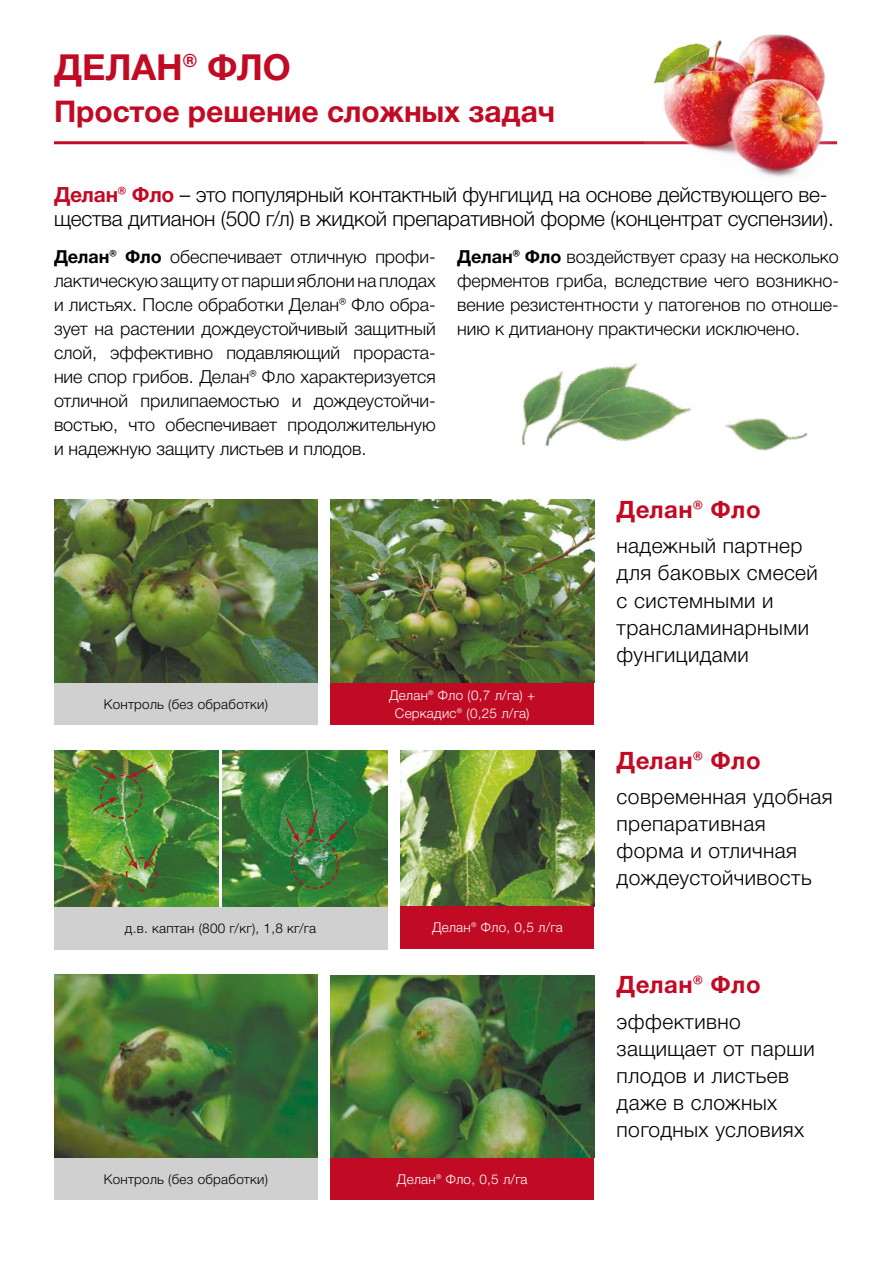
<style>
.page{position:relative;width:893px;height:1263px;background:#fff}
.page>*{position:absolute;margin:0;border:0;box-sizing:border-box;transform-origin:0 0}
.t1{font:700 36px "Helvetica Neue Cyr";color:#c10b25}
.t2{font:700 30px "Helvetica Neue Cyr";color:#c10b25}
.t3{font:700 24px "Helvetica Neue Cyr";letter-spacing:.02em;color:#c10b25}
.t4{font:300 21px/27px "Helvetica Neue Cyr";letter-spacing:.02em;color:#000}
.t5{font:300 21px/24px "Helvetica Neue Cyr";letter-spacing:-.01em;color:#000}
.t6{font:300 18px/24px "Helvetica Neue Cyr";color:#000;text-align:justify}
.t7{font:300 13.5px "Helvetica Neue Cyr";letter-spacing:.02em;color:#000}
.t8{font:300 13.5px/17.7px "Helvetica Neue Cyr";letter-spacing:.02em;color:#fff;text-align:center}
.s1{font-weight:700;color:#c10b25}
.s2{font-weight:700}
</style>
<div class="page">
<hr style="left:54px;top:141px;width:783px;height:3px;background:#c10b25">
<img style="left:644px;top:34px;width:194px;height:143px">
<div style="left:54px;top:683px;width:264px;height:42px;background:#d0d0d0"></div>
<img style="left:54px;top:500px;width:264px;height:183px">
<div style="left:330px;top:683px;width:264px;height:42px;background:#c10b25"></div>
<img style="left:330px;top:500px;width:264px;height:183px">
<img style="left:401px;top:750px;width:193px;height:156px">
<div style="left:401px;top:906px;width:193px;height:42px;background:#c10b25"></div>
<img style="left:54px;top:750px;width:164px;height:156px">
<img style="left:223px;top:750px;width:164px;height:156px">
<img style="left:92px;top:763px;width:62px;height:56px">
<img style="left:285px;top:808px;width:64px;height:82px">
<img style="left:123px;top:844px;width:35px;height:48px">
<div style="left:54px;top:907px;width:333px;height:42px;background:#d0d0d0"></div>
<img style="left:330px;top:975px;width:264px;height:183px">
<div style="left:330px;top:1158px;width:264px;height:41px;background:#c10b25"></div>
<img style="left:54px;top:975px;width:264px;height:183px">
<div style="left:54px;top:1158px;width:264px;height:41px;background:#d0d0d0"></div>
<img style="left:592px;top:363px;width:100px;height:79px">
<img style="left:521px;top:370px;width:71px;height:77px">
<img style="left:724px;top:418px;width:84px;height:33px">
<h1 class="t1" style="left:54px;top:47px;width:238px">ДЕЛАН® ФЛО</h1>
<h2 class="t2" style="left:54px;top:95px;width:503px">Простое решение сложных задач</h2>
<p class="t5" style="left:54px;top:183px;width:781px"><span class="s1">Делан® Фло</span> – это популярный контактный фунгицид на основе действующего ве&shy;щества дитианон (500 г/л) в жидкой препаративной форме (концентрат суспензии).</p>
<p class="t6" style="left:54px;top:244px;width:383px"><span class="s2">Делан® Фло</span> обеспечивает отличную профи&shy;лактическую защиту от парши яблони на плодах и листьях. После обработки Делан® Фло обра&shy;зует на растении дождеустойчивый защитный слой, эффективно подавляющий прораста&shy;ние спор грибов. Делан® Фло характеризуется отличной прилипаемостью и дождеустойчи&shy;востью, что обеспечивает продолжительную и надежную защиту листьев и плодов.</p>
<p class="t6" style="left:457px;top:244px;width:383px"><span class="s2">Делан® Фло</span> воздействует сразу на несколько ферментов гриба, вследствие чего возникно&shy;вение резистентности у патогенов по отноше&shy;нию к дитианону практически исключено.</p>
<p class="t7" style="left:104px;top:696px;width:166px">Контроль (без обработки)</p>
<p class="t8" style="left:389px;top:686px;width:148px">Делан® Фло (0,7 л/га) +<br>Серкадис® (0,25 л/га)</p>
<p class="t7" style="left:125px;top:921px;width:193px">д.в. каптан (800 г/кг), 1,8 кг/га</p>
<p class="t8" style="left:432px;top:919px;width:132px">Делан® Фло, 0,5 л/га</p>
<p class="t7" style="left:104px;top:1171px;width:166px">Контроль (без обработки)</p>
<p class="t8" style="left:397px;top:1170px;width:132px">Делан® Фло, 0,5 л/га</p>
<h3 class="t3" style="left:617px;top:496px;width:146px">Делан® Фло</h3>
<p class="t4" style="left:617px;top:533px;width:203px">надежный партнер для баковых смесей с системными и трансламинарными фунгицидами</p>
<h3 class="t3" style="left:617px;top:747px;width:146px">Делан® Фло</h3>
<p class="t4" style="left:617px;top:783px;width:218px">современная удобная препаративная форма и отличная дождеустойчивость</p>
<h3 class="t3" style="left:617px;top:971px;width:146px">Делан® Фло</h3>
<p class="t4" style="left:617px;top:1008px;width:200px">эффективно защищает от парши плодов и листьев даже в сложных погодных условиях</p>
</div>
